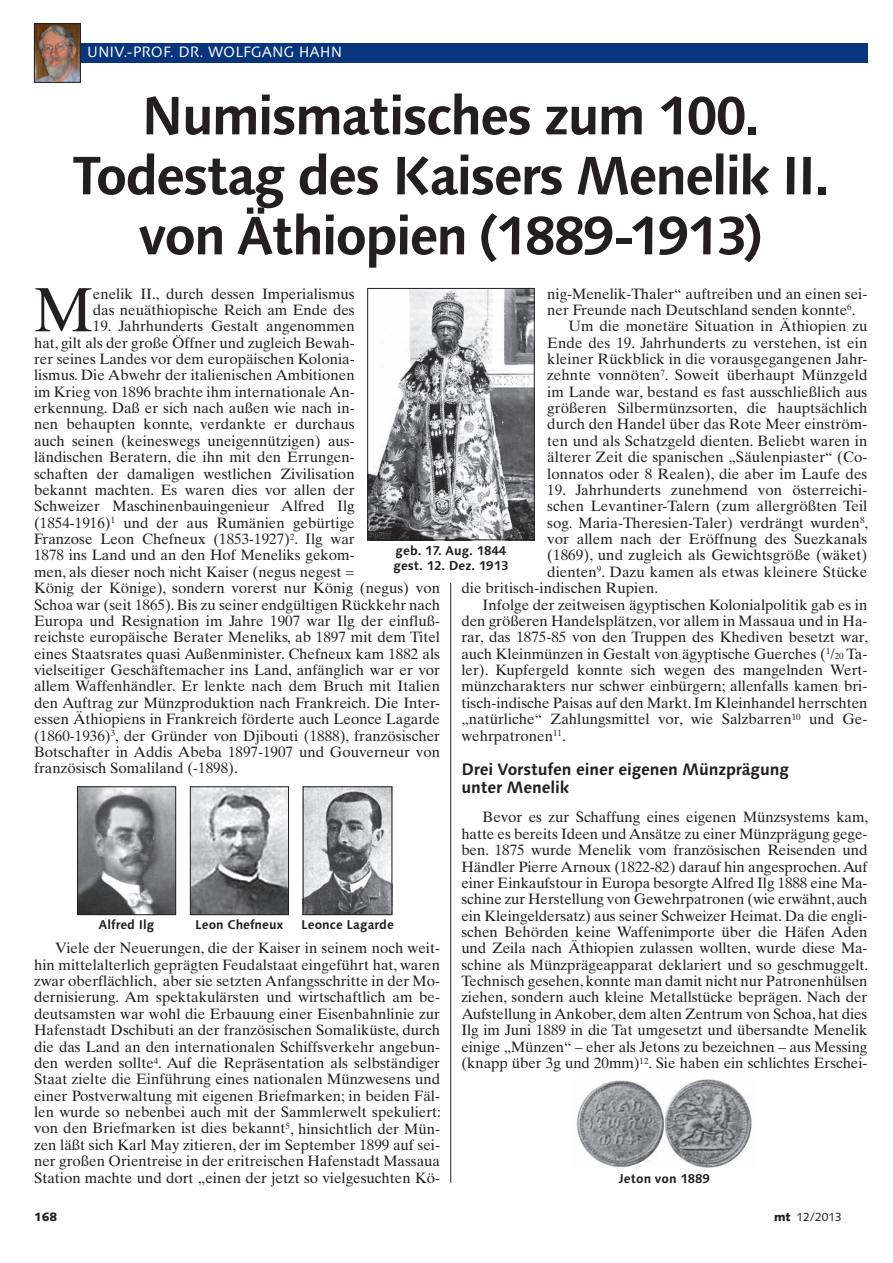
<style>
.page{position:relative;width:893px;height:1263px;background:#fff}
.page>*{position:absolute;margin:0;border:0;box-sizing:border-box;transform-origin:0 0}
.t1{font:62.4px "Times Ten";color:#231f20}
.t2{font:700 54px/60px "Linotype Syntax";letter-spacing:-.04em;color:#231f20;text-align:center}
.t3{font:700 16.5px/18px "Linotype Syntax";letter-spacing:-.01em;color:#231f20}
.t4{font:15px/16.4px "Times Ten";color:#231f20;text-align:justify}
.t5{font:15px "Linotype Syntax";color:#fff}
.t6{font:700 12.75px/14.2px "Linotype Syntax";color:#231f20}
.t7{font:12px "Syntax";color:#231f20}
.t8{font:900 12px "Syntax";color:#231f20}
.s1{font-size:9px}
.s2{font-weight:900}
</style>
<div class="page">
<hr style="left:450px;top:583px;width:1px;height:599px;background:#231f20">
<div style="left:34px;top:43px;width:833px;height:20px;background:#08357c"></div>
<img style="left:36px;top:25px;width:43px;height:56px">
<div style="left:34px;top:23px;width:47px;height:60px;border:1px solid #231f20"></div>
<img style="left:369px;top:290px;width:163px;height:248px">
<div style="left:367px;top:288px;width:167px;height:252px;border:1px solid #231f20"></div>
<img style="left:192px;top:788px;width:95px;height:125px">
<div style="left:190px;top:786px;width:99px;height:129px;border:1px solid #231f20"></div>
<img style="left:305px;top:788px;width:85px;height:125px">
<div style="left:303px;top:786px;width:89px;height:129px;border:1px solid #231f20"></div>
<img style="left:79px;top:788px;width:95px;height:125px">
<div style="left:77px;top:786px;width:99px;height:129px;border:1px solid #231f20"></div>
<img style="left:576px;top:1079px;width:176px;height:89px">
<p class="t5" style="left:87px;top:43px;width:257px">UNIV.-PROF. DR. WOLFGANG HAHN</p>
<h2 class="t2" style="left:72px;top:85px;width:759px">Numismatisches zum 100.<br>Todestag des Kaisers Menelik II. von Äthiopien (1889-1913)</h2>
<h1 class="t1" style="left:34px;top:273px;width:60px">M</h1>
<p class="t4" style="left:93px;top:285px;width:263px">enelik II., durch dessen Imperialismus das neuäthiopische Reich am Ende des</p>
<p class="t4" style="left:547px;top:285px;width:322px">nig-Menelik-Thaler“ auftreiben und an einen sei-</p>
<p class="t4" style="left:547px;top:301px;width:310px">ner Freunde nach Deutschland senden konnte<sup>6</sup>.</p>
<p class="t4" style="left:568px;top:318px;width:300px">Um die monetäre Situation in Äthiopien zu</p>
<p class="t4" style="left:547px;top:334px;width:322px">Ende des 19. Jahrhunderts zu verstehen, ist ein</p>
<p class="t4" style="left:547px;top:351px;width:322px">kleiner Rückblick in die vorausgegangenen Jahr-</p>
<p class="t4" style="left:547px;top:367px;width:322px">zehnte vonnöten<sup>7</sup>. Soweit überhaupt Münz geld</p>
<p class="t4" style="left:547px;top:383px;width:322px">im Lande war, bestand es fast ausschließlich aus</p>
<p class="t4" style="left:547px;top:400px;width:322px">größeren Silbermünzsorten, die hauptsächlich</p>
<p class="t4" style="left:547px;top:416px;width:322px">durch den Handel über das Rote Meer einström-</p>
<p class="t4" style="left:547px;top:432px;width:322px">ten und als Schatzgeld dienten. Beliebt waren in</p>
<p class="t4" style="left:547px;top:449px;width:322px">älterer Zeit die spanischen „Säulenpiaster“ (Co-</p>
<p class="t4" style="left:547px;top:465px;width:322px">lonnatos oder 8 Realen), die aber im Laufe des</p>
<p class="t4" style="left:547px;top:482px;width:322px">19. Jahrhunderts zunehmend von österreichi-</p>
<p class="t4" style="left:547px;top:498px;width:322px">schen Levantiner-Talern (zum allergrößten Teil</p>
<p class="t4" style="left:547px;top:514px;width:323px">sog. Maria-Theresien-Taler) verdrängt wurden<sup>8</sup>,</p>
<p class="t4" style="left:547px;top:531px;width:322px">vor allem nach der Eröffnung des Suezkanals</p>
<p class="t4" style="left:547px;top:547px;width:322px">(1869), und zugleich als Gewichtsgröße (wäket)</p>
<p class="t4" style="left:547px;top:563px;width:322px">dienten<sup>9</sup>. Dazu kamen als etwas kleinere Stücke</p>
<p class="t4" style="left:461px;top:580px;width:198px">die britisch-indischen Rupien.</p>
<p class="t4" style="left:483px;top:596px;width:386px">Infolge der zeitweisen ägyptischen Kolonialpolitik gab es in</p>
<p class="t4" style="left:461px;top:612px;width:408px">den größeren Handelsplätzen, vor allem in Massaua und in Ha-</p>
<p class="t4" style="left:461px;top:629px;width:408px">rar, das 1875-85 von den Truppen des Khediven besetzt war,</p>
<p class="t4" style="left:461px;top:645px;width:408px">auch Kleinmünzen in Gestalt von ägyptische Guerches (<sup>1</sup>/<span class="s1">20</span> Ta-</p>
<p class="t4" style="left:461px;top:662px;width:408px">ler). Kupfergeld konnte sich wegen des mangelnden Wert-</p>
<p class="t4" style="left:461px;top:678px;width:408px">münzcharakters nur schwer einbürgern; allenfalls kamen bri-</p>
<p class="t4" style="left:461px;top:694px;width:408px">tisch-indische Paisas auf den Markt. Im Kleinhandel herrschten</p>
<p class="t4" style="left:461px;top:711px;width:408px">„natürliche“ Zahlungsmittel vor, wie Salzbarren<sup>10</sup> und Ge-</p>
<p class="t4" style="left:461px;top:727px;width:106px">wehrpatronen<sup>11</sup>.</p>
<p class="t3" style="left:461px;top:760px;width:329px">Drei Vorstufen einer eigenen Münzprägung unter Menelik</p>
<p class="t4" style="left:461px;top:809px;width:408px;text-indent:21px">Bevor es zur Schaffung eines eigenen Münzsystems kam, hatte es bereits Ideen und Ansätze zu einer Münzprägung gege&shy;ben. 1875 wurde Menelik vom französischen Reisenden und Händler Pierre Arnoux (1822-82) darauf hin angesprochen. Auf einer Einkaufstour in Europa besorgte Alfred Ilg 1888 eine Ma&shy;schine zur Herstellung von Gewehrpatronen (wie erwähnt, auch ein Kleingeldersatz) aus seiner Schweizer Heimat. Da die engli&shy;schen Behörden keine Waffenimporte über die Häfen Aden und Zeila nach Äthiopien zulassen wollten, wurde diese Ma&shy;schine als Münzprägeapparat deklariert und so geschmuggelt.<br>Technisch gesehen, konnte man damit nicht nur Patronenhülsen ziehen, sondern auch kleine Metallstücke beprägen. Nach der Aufstellung in Ankober, dem alten Zentrum von Schoa, hat dies Ilg im Juni 1889 in die Tat umgesetzt und übersandte Menelik einige „Münzen“ – eher als Jetons zu bezeichnen – aus Messing (knapp über 3g und 20mm)<sup>12</sup>. Sie haben ein schlichtes Erschei-</p>
<p class="t4" style="left:34px;top:318px;width:408px;text-align:left;text-indent:59px">19. Jahrhunderts Gestalt angenommen<br>hat, gilt als der große Öffner und zugleich Bewah-<br>rer seines Landes vor dem europäischen Kolonia-<br>lismus. Die Abwehr der italienischen Ambitionen<br>im Krieg von 1896 brachte ihm internationale An-<br>erkennung. Daß er sich nach außen wie nach in-<br>nen behaupten konnte, verdankte er durchaus<br>auch seinen (keineswegs uneigennützigen) aus-<br>ländischen Beratern, die ihn mit den Errungen-<br>schaften der damaligen westlichen Zivilisation<br>bekannt machten. Es waren dies vor allen der<br>Schweizer Maschinenbauingenieur Alfred Ilg<br>(1854-1916)<sup>1</sup> und der aus Rumänien gebürtige<br>Franzose Leon Chefneux (1853-1927)<sup>2</sup>. Ilg war<br>1878 ins Land und an den Hof Meneliks gekom-<br>men, als dieser noch nicht Kaiser (negus negest =<br>König der Könige), sondern vorerst nur König (negus) von Schoa war (seit 1865). Bis zu seiner endgültigen Rückkehr nach Europa und Resignation im Jahre 1907 war Ilg der einfluß&shy;reichste europäische Berater Meneliks, ab 1897 mit dem Titel eines Staatsrates quasi Außenminister. Chefneux kam 1882 als vielseitiger Geschäftemacher ins Land, anfänglich war er vor allem Waffenhändler. Er lenkte nach dem Bruch mit Italien den Auftrag zur Münzproduktion nach Frankreich. Die Inter&shy;essen Äthiopiens in Frankreich förderte auch Leonce Lagarde (1860-1936)<sup>3</sup>, der Gründer von Djibouti (1888), französischer Botschafter in Addis Abeba 1897-1907 und Gouverneur von französisch Somaliland (-1898).</p>
<p class="t6" style="left:393px;top:544px;width:116px">geb. 17. Aug. 1844 gest. 12. Dez. 1913</p>
<p class="t6" style="left:99px;top:918px;width:57px">Alfred Ilg</p>
<p class="t6" style="left:195px;top:918px;width:90px">Leon Chefneux</p>
<p class="t6" style="left:301px;top:918px;width:94px">Leonce Lagarde</p>
<p class="t4" style="left:34px;top:940px;width:408px;text-indent:21px">Viele der Neuerungen, die der Kaiser in seinem noch weit&shy;hin mittelalterlich geprägten Feudalstaat eingeführt hat, waren zwar oberflächlich, aber sie setzten Anfangsschritte in der Mo&shy;dernisierung. Am spektakulärsten und wirtschaftlich am be&shy;deutsamsten war wohl die Erbauung einer Eisenbahnlinie zur Hafenstadt Dschibuti an der französischen Somaliküste, durch die das Land an den internationalen Schiffsverkehr angebun&shy;den werden sollte<sup>4</sup>. Auf die Repräsentation als selbständiger Staat zielte die Einführung eines nationalen Münzwesens und einer Postverwaltung mit eigenen Briefmarken; in beiden Fäl&shy;len wurde so nebenbei auch mit der Sammlerwelt spekuliert: von den Briefmarken ist dies bekannt<sup>5</sup>, hinsichtlich der Mün&shy;zen läßt sich Karl May zitieren, der im September 1899 auf sei&shy;ner großen Orientreise in der eritreischen Hafenstadt Massaua Station machte und dort „einen der jetzt so vielgesuchten Kö-</p>
<p class="t6" style="left:619px;top:1171px;width:92px">Jeton von 1889</p>
<p class="t8" style="left:34px;top:1210px;width:25px">168</p>
<p class="t7" style="left:774px;top:1210px;width:69px"><span class="s2">mt</span> 12/2013</p>
</div>
